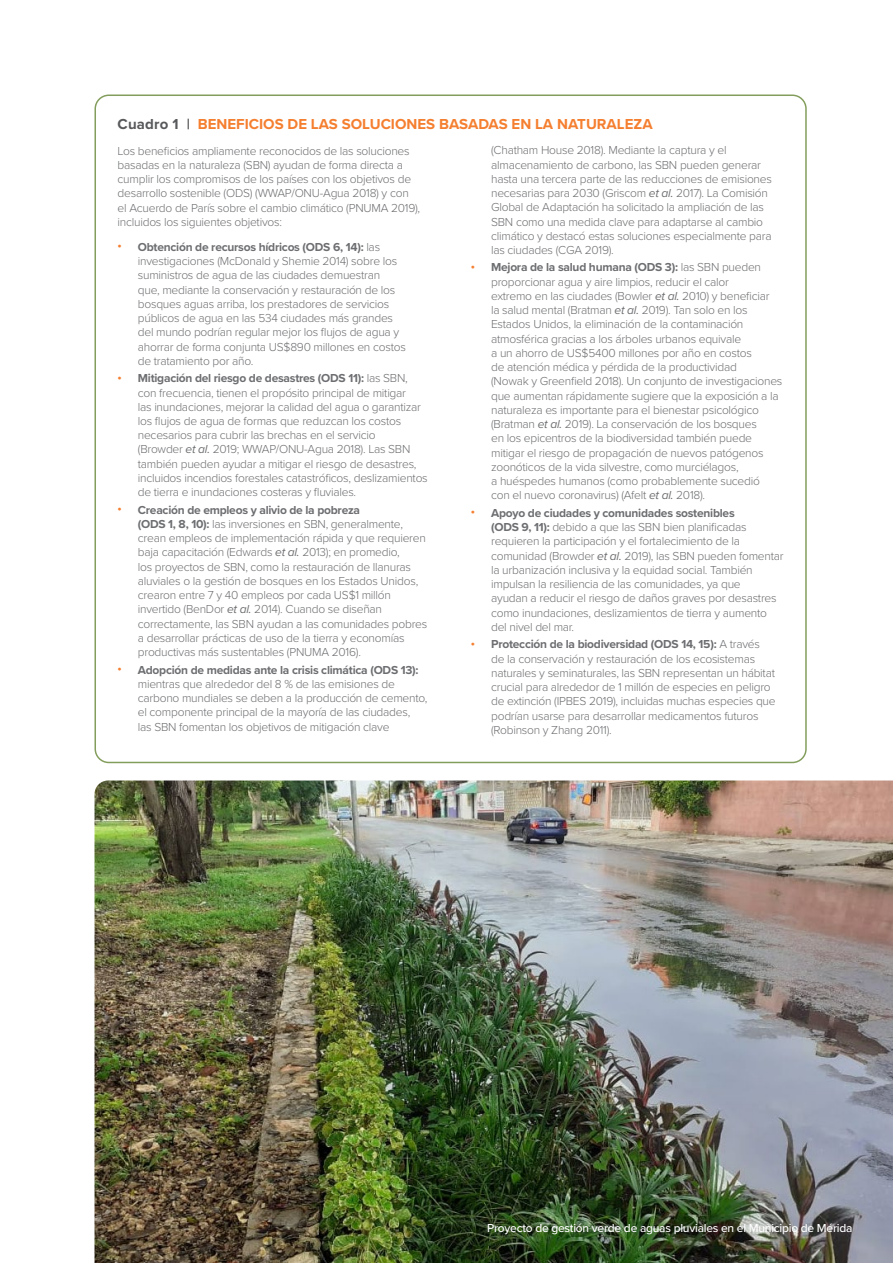
<style>
.page{position:relative;width:893px;height:1263px;background:#fff}
.page>*{position:absolute;margin:0;border:0;box-sizing:border-box;transform-origin:0 0}
.t1{font:700 15px "Proxima Nova";color:#f57f30}
.t2{font:300 12px/14.2px "Proxima Nova";letter-spacing:-.02em;color:#6d6e71}
.t3{font:500 12px "Proxima Nova";letter-spacing:-.02em;color:#fff}
.s1{color:#58595b}
.s2{font-weight:700;color:#f57f30}
.s3{font-weight:700}
.s4{font-weight:400;font-style:italic}
</style>
<div class="page">
<img style="left:94px;top:780px;width:799px;height:483px">
<p class="t1" style="left:118px;top:113px;width:536px"><span class="s1">Cuadro 1 |</span> BENEFICIOS DE LAS SOLUCIONES BASADAS EN LA NATURALEZA</p>
<p class="t2" style="left:118px;top:143px;width:304px">Los beneficios ampliamente reconocidos de las soluciones basadas en la naturaleza (SBN) ayudan de forma directa a cumplir los compromisos de los países con los objetivos de desarrollo sostenible (ODS) (WWAP/ONU-Agua 2018) y con el Acuerdo de París sobre el cambio climático (PNUMA 2019), incluidos los siguientes objetivos:</p>
<p class="t2" style="left:138px;top:239px;width:269px;text-indent:-20px"><span class="s2">•</span> <span class="s3">Obtención de recursos hídricos (ODS 6, 14):</span> las investigaciones (McDonald y Shemie 2014) sobre los suministros de agua de las ciudades demuestran<br>que, mediante la conservación y restauración de los bosques aguas arriba, los prestadores de servicios públicos de agua en las 534 ciudades más grandes del mundo podrían regular mejor los flujos de agua y ahorrar de forma conjunta US$890 millones en costos de tratamiento por año.</p>
<p class="t2" style="left:138px;top:370px;width:291px;text-indent:-20px"><span class="s2">•</span> <span class="s3">Mitigación del riesgo de desastres (ODS 11):</span> las SBN, con frecuencia, tienen el propósito principal de mitigar<br>las inundaciones, mejorar la calidad del agua o garantizar los flujos de agua de formas que reduzcan los costos necesarios para cubrir las brechas en el servicio<br>(Browder <span class="s4">et al.</span> 2019; WWAP/ONU-Agua 2018). Las SBN también pueden ayudar a mitigar el riesgo de desastres, incluidos incendios forestales catastróficos, deslizamientos de tierra e inundaciones costeras y fluviales.</p>
<p class="t2" style="left:138px;top:502px;width:291px;text-indent:-20px"><span class="s2">•</span> <span class="s3">Creación de empleos y alivio de la pobreza<br>(ODS 1, 8, 10):</span> las inversiones en SBN, generalmente, crean empleos de implementación rápida y que requieren baja capacitación (Edwards <span class="s4">et al.</span> 2013); en promedio,<br>los proyectos de SBN, como la restauración de llanuras aluviales o la gestión de bosques en los Estados Unidos, crearon entre 7 y 40 empleos por cada US$1 millón invertido (BenDor <span class="s4">et al.</span> 2014). Cuando se diseñan correctamente, las SBN ayudan a las comunidades pobres a desarrollar prácticas de uso de la tierra y economías productivas más sustentables (PNUMA 2016).</p>
<p class="t2" style="left:138px;top:662px;width:291px;text-indent:-20px"><span class="s2">•</span> <span class="s3">Adopción de medidas ante la crisis climática (ODS 13): </span>mientras que alrededor del 8 % de las emisiones de carbono mundiales se deben a la producción de cemento, el componente principal de la mayoría de las ciudades,<br>las SBN fomentan los objetivos de mitigación clave</p>
<p class="t2" style="left:491px;top:142px;width:282px">(Chatham House 2018). Mediante la captura y el almacenamiento de carbono, las SBN pueden generar hasta una tercera parte de las reducciones de emisiones necesarias para 2030 (Griscom <span class="s4">et al.</span> 2017). La Comisión Global de Adaptación ha solicitado la ampliación de las SBN como una medida clave para adaptarse al cambio climático y destacó estas soluciones especialmente para las ciudades (CGA 2019).</p>
<p class="t2" style="left:491px;top:260px;width:293px;text-indent:-20px"><span class="s2">•</span> <span class="s3">Mejora de la salud humana (ODS 3):</span> las SBN pueden proporcionar agua y aire limpios, reducir el calor<br>extremo en las ciudades (Bowler <span class="s4">et al.</span> 2010) y beneficiar<br>la salud mental (Bratman <span class="s4">et al.</span> 2019). Tan solo en los Estados Unidos, la eliminación de la contaminación atmosférica gracias a los árboles urbanos equivale<br>a un ahorro de US$5400 millones por año en costos<br>de atención médica y pérdida de la productividad<br>(Nowak y Greenfield 2018). Un conjunto de investigaciones que aumentan rápidamente sugiere que la exposición a la naturaleza es importante para el bienestar psicológico (Bratman <span class="s4">et al.</span> 2019). La conservación de los bosques<br>en los epicentros de la biodiversidad también puede mitigar el riesgo de propagación de nuevos patógenos zoonóticos de la vida silvestre, como murciélagos,<br>a huéspedes humanos (como probablemente sucedió<br>con el nuevo coronavirus) (Afelt <span class="s4">et al.</span> 2018).</p>
<p class="t2" style="left:491px;top:505px;width:294px;text-indent:-20px"><span class="s2">•</span> <span class="s3">Apoyo de ciudades y comunidades sostenibles<br>(ODS 9, 11):</span> debido a que las SBN bien planificadas requieren la participación y el fortalecimiento de la comunidad (Browder <span class="s4">et al.</span> 2019), las SBN pueden fomentar la urbanización inclusiva y la equidad social. También impulsan la resiliencia de las comunidades, ya que<br>ayudan a reducir el riesgo de daños graves por desastres como inundaciones, deslizamientos de tierra y aumento del nivel del mar.</p>
<p class="t2" style="left:491px;top:637px;width:286px;text-indent:-20px"><span class="s2">•</span> <span class="s3">Protección de la biodiversidad (ODS 14, 15):</span> A través de la conservación y restauración de los ecosistemas naturales y seminaturales, las SBN representan un hábitat crucial para alrededor de 1 millón de especies en peligro de extinción (IPBES 2019), incluidas muchas especies que podrían usarse para desarrollar medicamentos futuros (Robinson y Zhang 2011).</p>
<p class="t3" style="left:487px;top:1219px;width:367px">Proyecto de gestión verde de aguas pluviales en el Municipio de Mérida</p>
</div>
